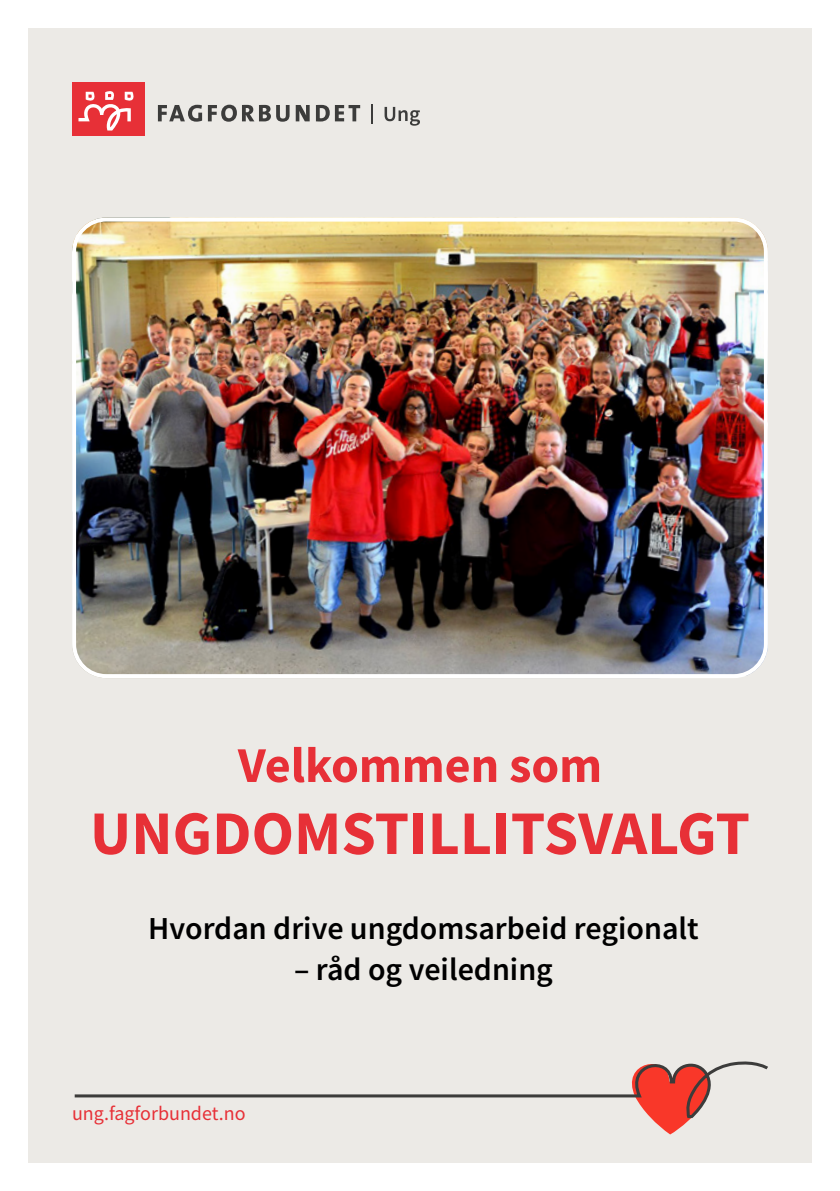
<style>
.page{position:relative;width:840px;height:1191px;background:#fff}
.page>*{position:absolute;margin:0;border:0;box-sizing:border-box;transform-origin:0 0}
.t1{font:700 62px "Source Sans Pro";color:#e73037}
.t2{font:700 50px "Source Sans Pro";color:#e73037}
.t3{font:600 32px "Source Sans Pro";color:#000}
.t4{font:20px "Source Sans Pro";color:#e73037}
</style>
<div class="page">
<div style="left:28px;top:28px;width:783px;height:1134px;background:#eceae6"></div>
<img style="left:77px;top:218px;width:690px;height:458px">
<div style="left:72px;top:218px;width:695px;height:460px;border:4px solid #fff;border-radius:32px"></div>
<div style="left:72px;top:83px;width:72px;height:53px;background:#e73037"></div>
<svg style="left:78px;top:91px;width:56px;height:40px"></svg>
<svg style="left:158px;top:105px;width:44px;height:17px"></svg>
<svg style="left:208px;top:105px;width:81px;height:17px"></svg>
<svg style="left:295px;top:105px;width:14px;height:16px"></svg>
<svg style="left:316px;top:105px;width:13px;height:16px"></svg>
<svg style="left:335px;top:105px;width:25px;height:16px"></svg>
<hr style="left:371px;top:104px;width:2px;height:20px;background:#3c3c3b">
<svg style="left:384px;top:107px;width:36px;height:19px"></svg>
<svg style="left:652px;top:1119px;width:38px;height:15px"></svg>
<svg style="left:74px;top:1061px;width:694px;height:58px"></svg>
<p class="t2" style="left:238px;top:731px;width:365px">Velkommen som</p>
<p class="t1" style="left:90px;top:791px;width:661px">UNGDOMSTILLITSVALGT</p>
<p class="t3" style="left:148px;top:907px;width:552px">Hvordan drive ungdomsarbeid regionalt</p>
<p class="t3" style="left:294px;top:948px;width:260px">– råd og veiledning</p>
<p class="t4" style="left:72px;top:1100px;width:175px">ung.fagforbundet.no</p>
</div>
